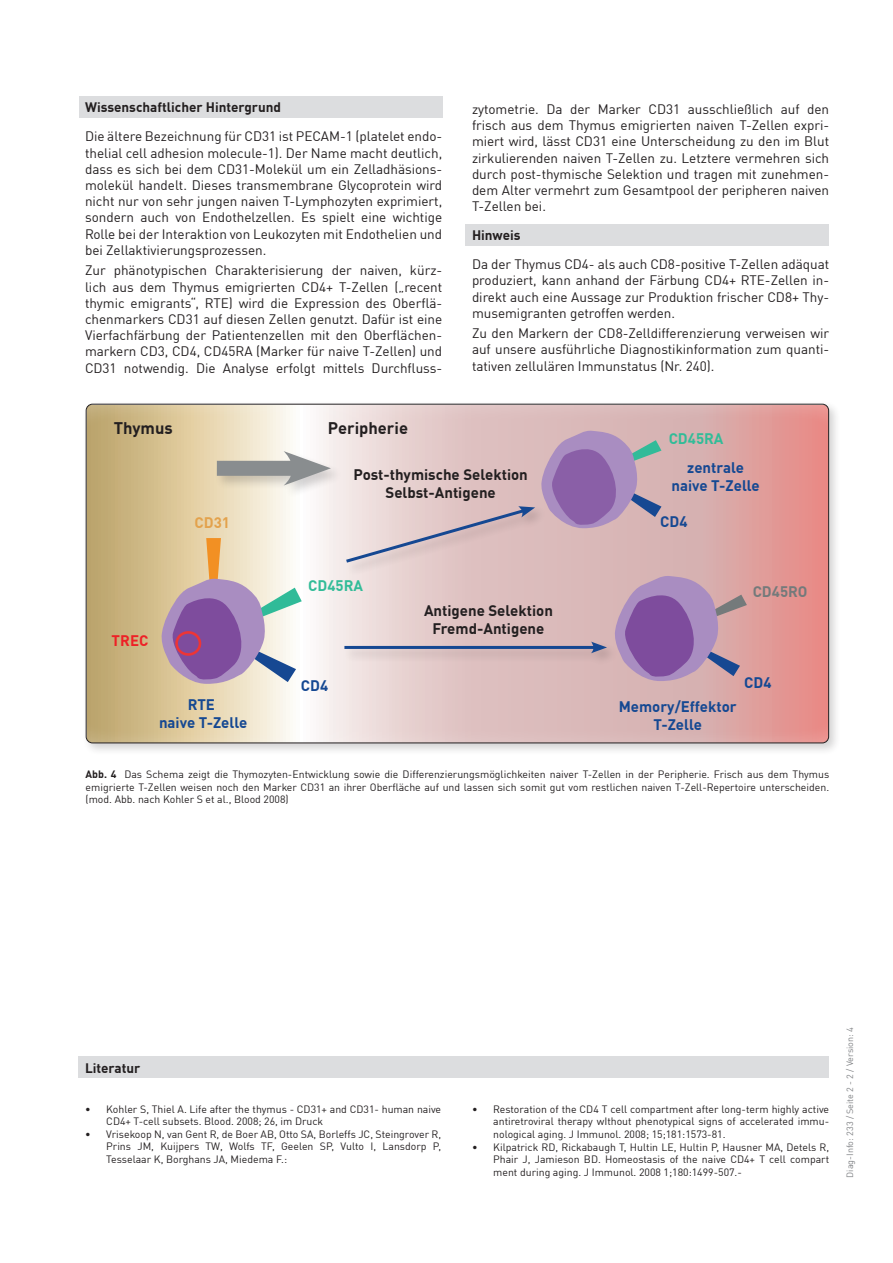
<style>
.page{position:relative;width:893px;height:1263px;background:#fff}
.page>*{position:absolute;margin:0;border:0;box-sizing:border-box;transform-origin:0 0}
.t1{font:700 16.5px "DIN Offc";color:#231f20}
.t2{font:700 15px/18px "DIN Offc";color:#231f20;text-align:center}
.t3{font:700 15px/18px "DIN Offc";color:#154892;text-align:center}
.t4{font:700 15px "DIN Offc";color:#32bc98}
.t5{font:700 15px "DIN Offc";color:#747a7b}
.t6{font:700 15px "DIN Offc";color:#e3a24c}
.t7{font:700 15px "DIN Offc";color:#ee2026}
.Fließtext{font:13.5px/16.2px "DIN Offc";letter-spacing:-.005em;color:#231f20;text-align:justify}
.Absatzüberschriften{font:700 13.5px "DIN Offc";color:#231f20}
.Literaturhinweise{font:10.5px/12.6px "DIN Offc";color:#231f20;text-align:justify}
.Abbildungsunterschri{font:10.5px/12.6px "DIN Offc";color:#231f20;text-align:justify}
.DiagInfo-Nr{font:9px "DIN Offc";color:#808285}
.s1{font-weight:700}
</style>
<div class="page">
<div style="left:79px;top:96px;width:363px;height:21px;background:#dcdddf"></div>
<div style="left:79px;top:1057px;width:750px;height:21px;background:#dcdddf"></div>
<div style="left:466px;top:225px;width:363px;height:21px;background:#dcdddf"></div>
<div style="left:82px;top:400px;width:759px;height:355px;background:#231f20;opacity:.2"></div>
<svg style="left:87px;top:405px;width:742px;height:338px;background:#debdaf"></svg>
<svg style="left:160px;top:538px;width:142px;height:146px;background:#c1adb9"></svg>
<div style="left:175px;top:631px;width:26px;height:25px;border:3px solid #ed3536;border-radius:50%"></div>
<svg style="left:613px;top:575px;width:134px;height:106px;background:#a982ab"></svg>
<div style="left:345px;top:504px;width:203px;height:72px;background:#231f20;opacity:.2"></div>
<svg style="left:343px;top:430px;width:318px;height:135px;background:#cfb5c1"></svg>
<div style="left:343px;top:640px;width:277px;height:26px;background:#231f20;opacity:.2"></div>
<hr style="left:344px;top:646px;width:253px;height:3px;background:#154892">
<svg style="left:591px;top:642px;width:16px;height:11px"></svg>
<div style="left:215px;top:450px;width:129px;height:48px;background:#231f20;opacity:.2"></div>
<div style="left:217px;top:461px;width:86px;height:15px;background:#898d8f"></div>
<svg style="left:284px;top:451px;width:47px;height:34px"></svg>
<p class="Absatzüberschriften" style="left:85px;top:99px;width:198px">Wissenschaftlicher Hintergrund</p>
<p class="Fließtext" style="left:85px;top:128px;width:359px">Die ältere Bezeichnung für CD31 ist PECAM-1 (platelet endo&shy;thelial cell adhesion molecule-1). Der Name macht deutlich, dass es sich bei dem CD31-Molekül um ein Zelladhäsions&shy;molekül handelt. Dieses transmembrane Glycoprotein wird nicht nur von sehr jungen naiven T-Lymphozyten exprimiert, sondern auch von Endothelzellen. Es spielt eine wichtige Rolle bei der Interaktion von Leukozyten mit Endothelien und bei Zellaktivierungsprozessen.</p>
<p class="Fließtext" style="left:85px;top:262px;width:359px">Zur phänotypischen Charakterisierung der naiven, kürz&shy;lich aus dem Thymus emigrierten CD4+ T-Zellen („recent thymic emigrants“, RTE) wird die Expression des Oberflä&shy;chenmarkers CD31 auf diesen Zellen genutzt. Dafür ist eine Vierfachfärbung der Patientenzellen mit den Oberflächen&shy;markern CD3, CD4, CD45RA (Marker für naive T-Zellen) und CD31 notwendig. Die Analyse erfolgt mittels Durchfluss-</p>
<p class="t1" style="left:114px;top:417px;width:61px">Thymus</p>
<p class="t1" style="left:328px;top:417px;width:82px">Peripherie</p>
<p class="Fließtext" style="left:472px;top:101px;width:359px">zytometrie. Da der Marker CD31 ausschließlich auf den frisch aus dem Thymus emigrierten naiven T-Zellen expri&shy;miert wird, lässt CD31 eine Unterscheidung zu den im Blut zirkulierenden naiven T-Zellen zu. Letztere vermehren sich durch post-thymische Selektion und tragen mit zunehmen&shy;dem Alter vermehrt zum Gesamtpool der peripheren naiven T-Zellen bei.</p>
<p class="Absatzüberschriften" style="left:472px;top:227px;width:50px">Hinweis</p>
<p class="Fließtext" style="left:472px;top:256px;width:359px">Da der Thymus CD4- als auch CD8-positive T-Zellen adäquat produziert, kann anhand der Färbung CD4+ RTE-Zellen in&shy;direkt auch eine Aussage zur Produktion frischer CD8+ Thy&shy;musemigranten getroffen werden.</p>
<p class="Fließtext" style="left:472px;top:325px;width:359px">Zu den Markern der CD8-Zelldifferenzierung verweisen wir auf unsere ausführliche Diagnostikinformation zum quanti&shy;tativen zellulären Immunstatus (Nr. 240).</p>
<p class="t4" style="left:669px;top:428px;width:56px">CD45RA</p>
<p class="t6" style="left:195px;top:513px;width:37px">CD31</p>
<p class="t7" style="left:112px;top:631px;width:38px">TREC</p>
<p class="t3" style="left:159px;top:695px;width:90px">RTE<br>naive T-Zelle</p>
<p class="t2" style="left:353px;top:465px;width:176px">Post-thymische Selektion<br>Selbst-Antigene</p>
<p class="t3" style="left:671px;top:458px;width:90px">zentrale naive T-Zelle</p>
<p class="t4" style="left:308px;top:576px;width:56px">CD45RA</p>
<p class="t2" style="left:424px;top:601px;width:130px">Antigene Selektion<br>Fremd-Antigene</p>
<p class="t3" style="left:660px;top:512px;width:29px">CD4</p>
<p class="t5" style="left:753px;top:582px;width:56px">CD45RO</p>
<p class="t3" style="left:301px;top:676px;width:29px">CD4</p>
<p class="t3" style="left:744px;top:672px;width:29px">CD4</p>
<p class="t3" style="left:619px;top:697px;width:119px">Memory/Effektor<br>T-Zelle</p>
<p class="Abbildungsunterschri" style="left:86px;top:768px;width:745px"><span class="s1">Abb. 4</span> Das Schema zeigt die Thymozyten-Entwicklung sowie die Differenzierungsmöglichkeiten naiver T-Zellen in der Peripherie. Frisch aus dem Thymus emigrierte T-Zellen weisen noch den Marker CD31 an ihrer Oberfläche auf und lassen sich somit gut vom restlichen naiven T-Zell-Repertoire unterscheiden. (mod. Abb. nach Kohler S et al., Blood 2008)</p>
<p class="Absatzüberschriften" style="left:85px;top:1059px;width:57px">Literatur</p>
<p class="Literaturhinweise" style="left:106px;top:1102px;width:336px;text-indent:-21px">• Kohler S, Thiel A. Life after the thymus - CD31+ and CD31- human naive<br>CD4+ T-cell subsets. Blood. 2008; 26, im Druck</p>
<p class="Literaturhinweise" style="left:106px;top:1127px;width:336px;text-indent:-21px">• Vrisekoop N, van Gent R, de Boer AB, Otto SA, Borleffs JC, Steingrover R, Prins JM, Kuijpers TW, Wolfs TF, Geelen SP, Vulto I, Lansdorp P, Tesselaar K, Borghans JA, Miedema F.:</p>
<p class="Literaturhinweise" style="left:493px;top:1102px;width:337px;text-indent:-21px">• Restoration of the CD4 T cell compartment after long-term highly active antiretroviral therapy wIthout phenotypical signs of accelerated immu&shy;nological aging. J Immunol. 2008; 15;181:1573-81.</p>
<p class="Literaturhinweise" style="left:493px;top:1140px;width:337px;text-indent:-21px">• Kilpatrick RD, Rickabaugh T, Hultin LE, Hultin P, Hausner MA, Detels R, Phair J, Jamieson BD. Homeostasis of the naive CD4+ T cell compart ment during aging. J Immunol. 2008 1;180:1499-507.-</p>
<p class="DiagInfo-Nr" style="left:844px;top:1177px;width:152px;rotate:-90deg">Diag-Info: 233 / Seite 2 - 2 / Version: 4</p>
</div>
